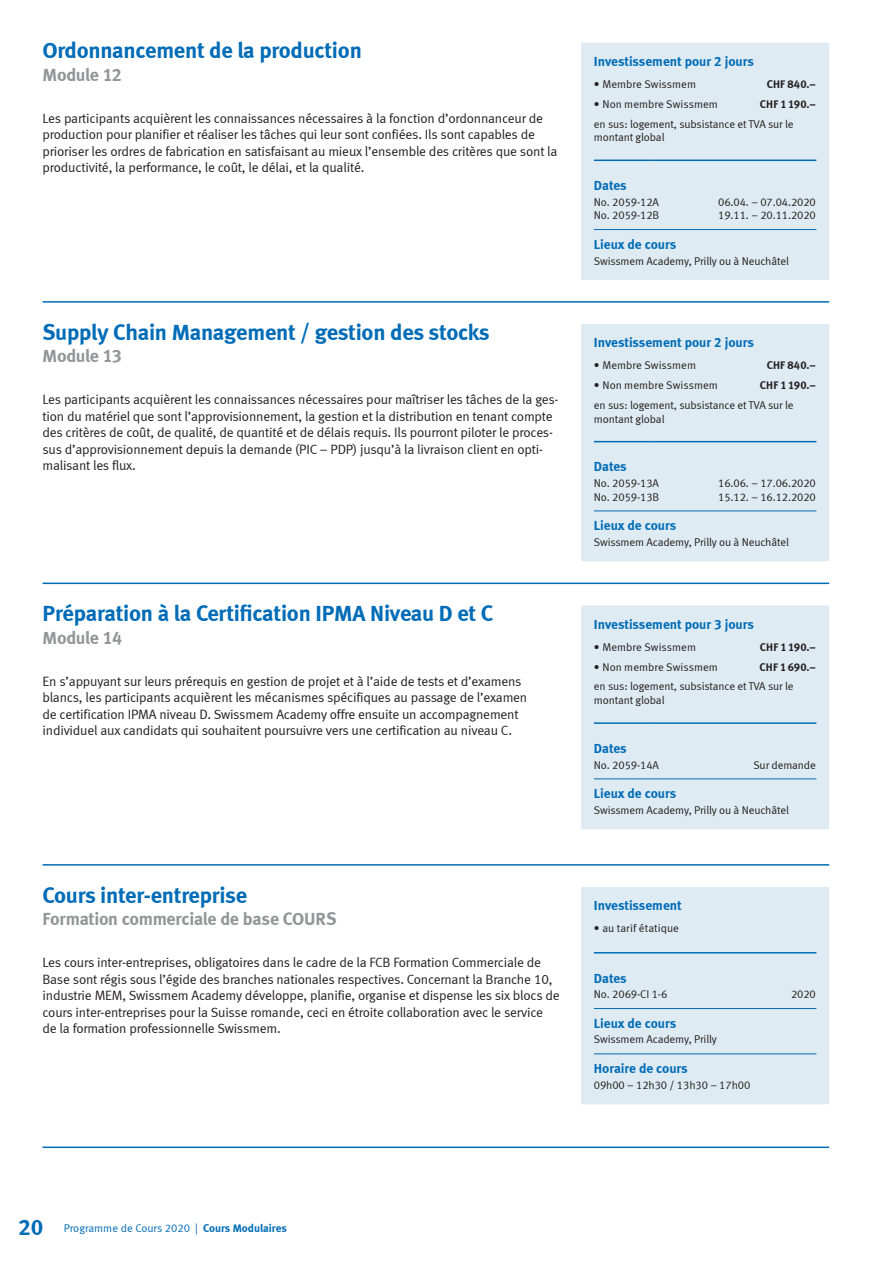
<style>
.page{position:relative;width:893px;height:1263px;background:#fff}
.page>*{position:absolute;margin:0;border:0;box-sizing:border-box;transform-origin:0 0}
.t1{font:22.5px "Meta Bold LF";letter-spacing:-.01em;color:#006cb7}
.t2{font:18px "Meta Bold LF";letter-spacing:-.02em;color:#939598}
.t3{font:13.5px/16.5px "Meta Normal LF";letter-spacing:-.015em;color:#231f20}
.t4{font:13.5px "Meta Bold LF";color:#006cb7}
.t5{font:11.25px/13.5px "Meta Normal LF";letter-spacing:-.01em;color:#231f20}
.t6{font:11.25px "Meta Bold LF";letter-spacing:.01em;color:#231f20}
.t7{font:11.25px "Meta Normal LF";color:#006cb7}
.s1{font-family:"Meta Bold LF";font-size:22.5px}
.s2{font-family:"Meta Bold LF"}
</style>
<div class="page">
<hr style="left:43px;top:583px;width:786px;height:1px;background:#006cb7">
<hr style="left:43px;top:864px;width:786px;height:2px;background:#006cb7">
<hr style="left:43px;top:1146px;width:786px;height:2px;background:#006cb7">
<div style="left:581px;top:324px;width:248px;height:237px;background:#dfebf2"></div>
<hr style="left:594px;top:441px;width:55px;height:1px;background:#006cb7">
<hr style="left:649px;top:441px;width:167px;height:1px;background:#006cb7">
<hr style="left:594px;top:511px;width:222px;height:1px;background:#006cb7">
<div style="left:581px;top:605px;width:248px;height:224px;background:#dfebf2"></div>
<hr style="left:594px;top:722px;width:55px;height:2px;background:#006cb7">
<hr style="left:649px;top:722px;width:167px;height:2px;background:#006cb7">
<hr style="left:594px;top:779px;width:222px;height:1px;background:#006cb7">
<div style="left:581px;top:887px;width:248px;height:217px;background:#dfebf2"></div>
<hr style="left:594px;top:952px;width:55px;height:1px;background:#006cb7">
<hr style="left:649px;top:952px;width:167px;height:1px;background:#006cb7">
<hr style="left:594px;top:1008px;width:222px;height:1px;background:#006cb7">
<hr style="left:594px;top:1053px;width:222px;height:1px;background:#006cb7">
<hr style="left:43px;top:301px;width:786px;height:2px;background:#006cb7">
<div style="left:581px;top:43px;width:248px;height:237px;background:#dfebf2"></div>
<hr style="left:594px;top:160px;width:55px;height:1px;background:#006cb7">
<hr style="left:649px;top:160px;width:167px;height:1px;background:#006cb7">
<hr style="left:594px;top:229px;width:222px;height:1px;background:#006cb7">
<h1 class="t1" style="left:43px;top:37px;width:321px">Ordonnancement de la production</h1>
<h2 class="t2" style="left:43px;top:64px;width:81px">Module 12</h2>
<p class="t3" style="left:43px;top:110px;width:516px">Les participants acquièrent les connaissances nécessaires à la fonction d’ordonnanceur de production pour planifier et réaliser les tâches qui leur sont confiées. Ils sont capables de prioriser les ordres de fabrication en satisfaisant au mieux l’ensemble des critères que sont la productivité, la performance, le coût, le délai, et la qualité.</p>
<h1 class="t1" style="left:43px;top:318px;width:449px">Supply Chain Management / gestion des stocks</h1>
<h2 class="t2" style="left:43px;top:345px;width:81px">Module 13</h2>
<p class="t3" style="left:43px;top:391px;width:517px">Les participants acquièrent les connaissances nécessaires pour maîtriser les tâches de la ges&shy;tion du matériel que sont l’approvisionnement, la gestion et la distribution en tenant compte des critères de coût, de qualité, de quantité et de délais requis. Ils pourront piloter le proces&shy;sus d’approvisionnement depuis la demande (PIC – PDP) jusqu’à la livraison client en opti&shy;malisant les flux.</p>
<h1 class="t1" style="left:43px;top:600px;width:452px">Préparation à la Certification IPMA Niveau D et C</h1>
<h2 class="t2" style="left:43px;top:626px;width:81px">Module 14</h2>
<p class="t3" style="left:43px;top:672px;width:486px">En s’appuyant sur leurs prérequis en gestion de projet et à l’aide de tests et d’examens blancs, les participants acquièrent les mécanismes spécifiques au passage de l’examen de certification IPMA niveau D. Swissmem Academy offre ensuite un accompagnement individuel aux candidats qui souhaitent poursuivre vers une certification au niveau C.</p>
<h1 class="t1" style="left:43px;top:881px;width:206px">Cours inter-entreprise</h1>
<h2 class="t2" style="left:43px;top:908px;width:296px">Formation commerciale de base COURS</h2>
<p class="t3" style="left:43px;top:954px;width:519px">Les cours inter-entreprises, obligatoires dans le cadre de la FCB Formation Commerciale de Base sont régis sous l’égide des branches nationales respectives. Concernant la Branche 10, industrie MEM, Swissmem Academy développe, planifie, organise et dispense les six blocs de cours inter-entreprises pour la Suisse romande, ceci en étroite collaboration avec le service de la formation professionnelle Swissmem.</p>
<p class="t4" style="left:594px;top:53px;width:162px">Investissement pour 2 jours</p>
<p class="t5" style="left:594px;top:77px;width:104px">• Membre Swissmem</p>
<p class="t6" style="left:767px;top:77px;width:51px">CHF 840.–</p>
<p class="t5" style="left:594px;top:97px;width:126px">• Non membre Swissmem</p>
<p class="t6" style="left:760px;top:97px;width:58px">CHF 1190.–</p>
<p class="t5" style="left:594px;top:117px;width:201px">en sus: logement, subsistance et TVA sur le montant global</p>
<p class="t4" style="left:594px;top:177px;width:34px">Dates</p>
<p class="t5" style="left:594px;top:195px;width:67px">No. 2059-12A</p>
<p class="t5" style="left:718px;top:195px;width:99px">06.04. – 07.04.2020</p>
<p class="t5" style="left:594px;top:208px;width:67px">No. 2059-12B</p>
<p class="t5" style="left:718px;top:208px;width:99px">19.11. – 20.11.2020</p>
<p class="t4" style="left:594px;top:236px;width:84px">Lieux de cours</p>
<p class="t5" style="left:594px;top:254px;width:197px">Swissmem Academy, Prilly ou à Neuchâtel</p>
<p class="t4" style="left:594px;top:334px;width:162px">Investissement pour 2 jours</p>
<p class="t5" style="left:594px;top:358px;width:104px">• Membre Swissmem</p>
<p class="t6" style="left:767px;top:359px;width:51px">CHF 840.–</p>
<p class="t5" style="left:594px;top:378px;width:126px">• Non membre Swissmem</p>
<p class="t6" style="left:760px;top:378px;width:58px">CHF 1190.–</p>
<p class="t5" style="left:594px;top:398px;width:201px">en sus: logement, subsistance et TVA sur le montant global</p>
<p class="t4" style="left:594px;top:459px;width:34px">Dates</p>
<p class="t5" style="left:594px;top:476px;width:67px">No. 2059-13A</p>
<p class="t5" style="left:718px;top:476px;width:99px">16.06. – 17.06.2020</p>
<p class="t5" style="left:594px;top:490px;width:67px">No. 2059-13B</p>
<p class="t5" style="left:718px;top:490px;width:99px">15.12. – 16.12.2020</p>
<p class="t4" style="left:594px;top:517px;width:84px">Lieux de cours</p>
<p class="t5" style="left:594px;top:535px;width:197px">Swissmem Academy, Prilly ou à Neuchâtel</p>
<p class="t4" style="left:594px;top:616px;width:162px">Investissement pour 3 jours</p>
<p class="t5" style="left:594px;top:640px;width:104px">• Membre Swissmem</p>
<p class="t6" style="left:760px;top:640px;width:58px">CHF 1190.–</p>
<p class="t5" style="left:594px;top:660px;width:126px">• Non membre Swissmem</p>
<p class="t6" style="left:760px;top:660px;width:58px">CHF 1690.–</p>
<p class="t5" style="left:594px;top:680px;width:201px">en sus: logement, subsistance et TVA sur le montant global</p>
<p class="t4" style="left:594px;top:740px;width:34px">Dates</p>
<p class="t5" style="left:594px;top:758px;width:67px">No. 2059-14A</p>
<p class="t5" style="left:753px;top:758px;width:64px">Sur demande</p>
<p class="t4" style="left:594px;top:785px;width:84px">Lieux de cours</p>
<p class="t5" style="left:594px;top:803px;width:197px">Swissmem Academy, Prilly ou à Neuchâtel</p>
<p class="t4" style="left:594px;top:897px;width:89px">Investissement</p>
<p class="t5" style="left:594px;top:921px;width:87px">• au tarif étatique</p>
<p class="t4" style="left:594px;top:970px;width:34px">Dates</p>
<p class="t5" style="left:594px;top:987px;width:75px">No. 2069-CI 1-6</p>
<p class="t5" style="left:791px;top:987px;width:26px">2020</p>
<p class="t4" style="left:594px;top:1015px;width:84px">Lieux de cours</p>
<p class="t5" style="left:594px;top:1033px;width:124px">Swissmem Academy, Prilly</p>
<p class="t4" style="left:594px;top:1060px;width:95px">Horaire de cours</p>
<p class="t5" style="left:594px;top:1078px;width:158px">09h00 – 12h30 / 13h30 – 17h00</p>
<p class="t7" style="left:19px;top:1222px;width:270px"><span class="s1">20</span> Programme de Cours 2020 | <span class="s2">Cours Modulaires</span></p>
</div>
